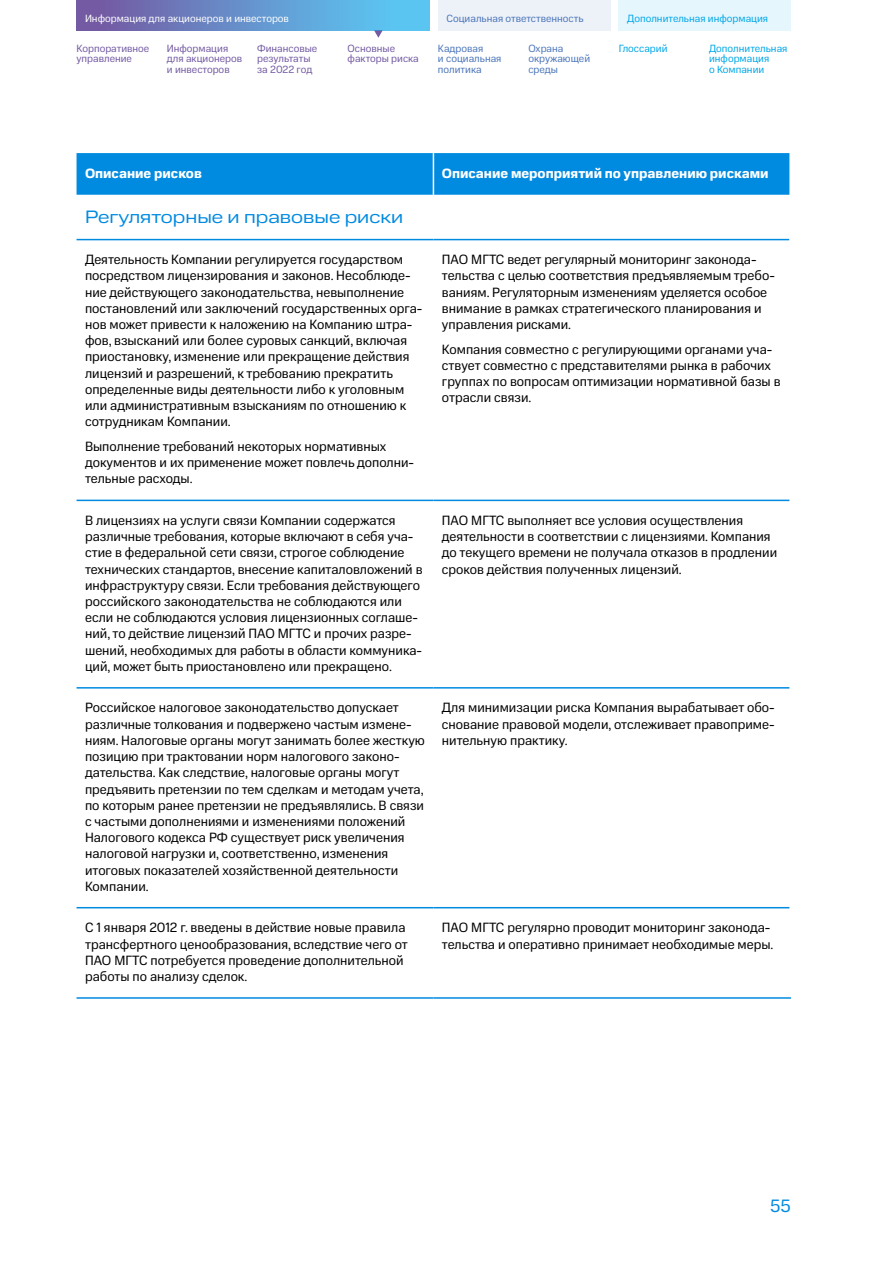
<style>
.page{position:relative;width:893px;height:1263px;background:#fff}
.page>*{position:absolute;margin:0;border:0;box-sizing:border-box;transform-origin:0 0}
.t1{font:18px "MTS Wide";color:#008ae0}
.t2{font:18px "MTS Compact";color:#008ae0}
.t3{font:13.5px/16.2px "MTS Compact";color:#000}
.t4{font:700 13.5px "MTS Compact";color:#fff}
.t5{font:10.5px/10.5px "MTS Compact";color:#735aa3}
.t6{font:10.5px/10.5px "MTS Compact";color:#4b76ba}
.t7{font:10.5px/10.5px "MTS Compact";color:#00a7e7}
.t8{font:10.5px "MTS Compact";color:#fff}
</style>
<div class="page">
<div style="left:77px;top:153px;width:712px;height:42px;background:#008ae0"></div>
<hr style="left:433px;top:153px;width:1px;height:42px;background:#fff">
<hr style="left:77px;top:239px;width:356px;height:1px;background:#008ae0">
<hr style="left:433px;top:239px;width:356px;height:1px;background:#008ae0">
<hr style="left:77px;top:500px;width:356px;height:1px;background:#008ae0">
<hr style="left:433px;top:500px;width:356px;height:1px;background:#008ae0">
<hr style="left:77px;top:687px;width:356px;height:2px;background:#008ae0">
<hr style="left:433px;top:687px;width:356px;height:2px;background:#008ae0">
<hr style="left:77px;top:907px;width:356px;height:1px;background:#008ae0">
<hr style="left:433px;top:907px;width:356px;height:1px;background:#008ae0">
<hr style="left:77px;top:997px;width:356px;height:2px;background:#008ae0">
<hr style="left:433px;top:997px;width:358px;height:2px;background:#008ae0">
<svg style="left:374px;top:31px;width:9px;height:7px"></svg>
<div style="left:438px;top:0;width:172px;height:31px;background:#edf1f8"></div>
<div style="left:619px;top:0;width:172px;height:31px;background:#e6f6fd"></div>
<div style="left:77px;top:0;width:352px;height:31px;background:linear-gradient(to right,#74559f,#58d0fa)"></div>
<p class="t8" style="left:85px;top:13px;width:205px">Информация для акционеров и инвесторов</p>
<p class="t6" style="left:446px;top:13px;width:139px">Социальная ответственность</p>
<p class="t7" style="left:627px;top:13px;width:142px">Дополнительная информация</p>
<p class="t5" style="left:77px;top:43px;width:74px">Корпоративное управление</p>
<p class="t5" style="left:167px;top:43px;width:77px">Информация для акционеров и инвесторов</p>
<p class="t5" style="left:257px;top:43px;width:62px">Финансовые результаты за 2022 год</p>
<p class="t5" style="left:348px;top:43px;width:73px">Основные факторы риска</p>
<p class="t6" style="left:438px;top:43px;width:65px">Кадровая<br>и социальная политика</p>
<p class="t6" style="left:528px;top:43px;width:63px">Охрана окружающей среды</p>
<p class="t7" style="left:619px;top:43px;width:50px">Глоссарий</p>
<p class="t7" style="left:709px;top:43px;width:80px">Дополнительная информация<br>о Компании</p>
<p class="t4" style="left:85px;top:165px;width:118px">Описание рисков</p>
<p class="t4" style="left:442px;top:165px;width:328px">Описание мероприятий по управлению рисками</p>
<h1 class="t1" style="left:85px;top:206px;width:320px">Регуляторные и правовые риски</h1>
<p class="t3" style="left:85px;top:251px;width:339px">Деятельность Компании регулируется государством посредством лицензирования и законов. Несоблюде&shy;ние действующего законодательства, невыполнение постановлений или заключений государственных орга&shy;нов может привести к наложению на Компанию штра&shy;фов, взысканий или более суровых санкций, включая приостановку, изменение или прекращение действия лицензий и разрешений, к требованию прекратить определенные виды деятельности либо к уголовным или административным взысканиям по отношению к сотрудникам Компании.</p>
<p class="t3" style="left:85px;top:438px;width:331px">Выполнение требований некоторых нормативных документов и их применение может повлечь дополни&shy;тельные расходы.</p>
<p class="t3" style="left:442px;top:251px;width:334px">ПАО МГТС ведет регулярный мониторинг законода&shy;тельства с целью соответствия предъявляемым требо&shy;ваниям. Регуляторным изменениям уделяется особое внимание в рамках стратегического планирования и управления рисками.</p>
<p class="t3" style="left:442px;top:341px;width:340px">Компания совместно с регулирующими органами уча&shy;ствует совместно с представителями рынка в рабочих группах по вопросам оптимизации нормативной базы в отрасли связи.</p>
<p class="t3" style="left:85px;top:512px;width:339px">В лицензиях на услуги связи Компании содержатся различные требования, которые включают в себя уча&shy;стие в федеральной сети связи, строгое соблюдение технических стандартов, внесение капиталовложений в инфраструктуру связи. Если требования действующего российского законодательства не соблюдаются или если не соблюдаются условия лицензионных соглаше&shy;ний, то действие лицензий ПАО МГТС и прочих разре&shy;шений, необходимых для работы в области коммуника&shy;ций, может быть приостановлено или прекращено.</p>
<p class="t3" style="left:442px;top:512px;width:337px">ПАО МГТС выполняет все условия осуществления деятельности в соответствии с лицензиями. Компания до текущего времени не получала отказов в продлении сроков действия полученных лицензий.</p>
<p class="t3" style="left:85px;top:700px;width:341px">Российское налоговое законодательство допускает различные толкования и подвержено частым измене&shy;ниям. Налоговые органы могут занимать более жесткую позицию при трактовании норм налогового законо&shy;дательства. Как следствие, налоговые органы могут предъявить претензии по тем сделкам и методам учета, по которым ранее претензии не предъявлялись. В связи с частыми дополнениями и изменениями положений Налогового кодекса РФ существует риск увеличения налоговой нагрузки и, соответственно, изменения итоговых показателей хозяйственной деятельности Компании.</p>
<p class="t3" style="left:442px;top:700px;width:334px;text-align:justify">Для минимизации риска Компания вырабатывает обо&shy;снование правовой модели, отслеживает правоприме&shy;нительную практику.</p>
<p class="t3" style="left:85px;top:920px;width:324px">С 1 января 2012 г. введены в действие новые правила трансфертного ценообразования, вследствие чего от ПАО МГТС потребуется проведение дополнительной работы по анализу сделок.</p>
<p class="t3" style="left:442px;top:920px;width:333px">ПАО МГТС регулярно проводит мониторинг законода&shy;тельства и оперативно принимает необходимые меры.</p>
<h1 class="t2" style="left:770px;top:1196px;width:22px">55</h1>
</div>
